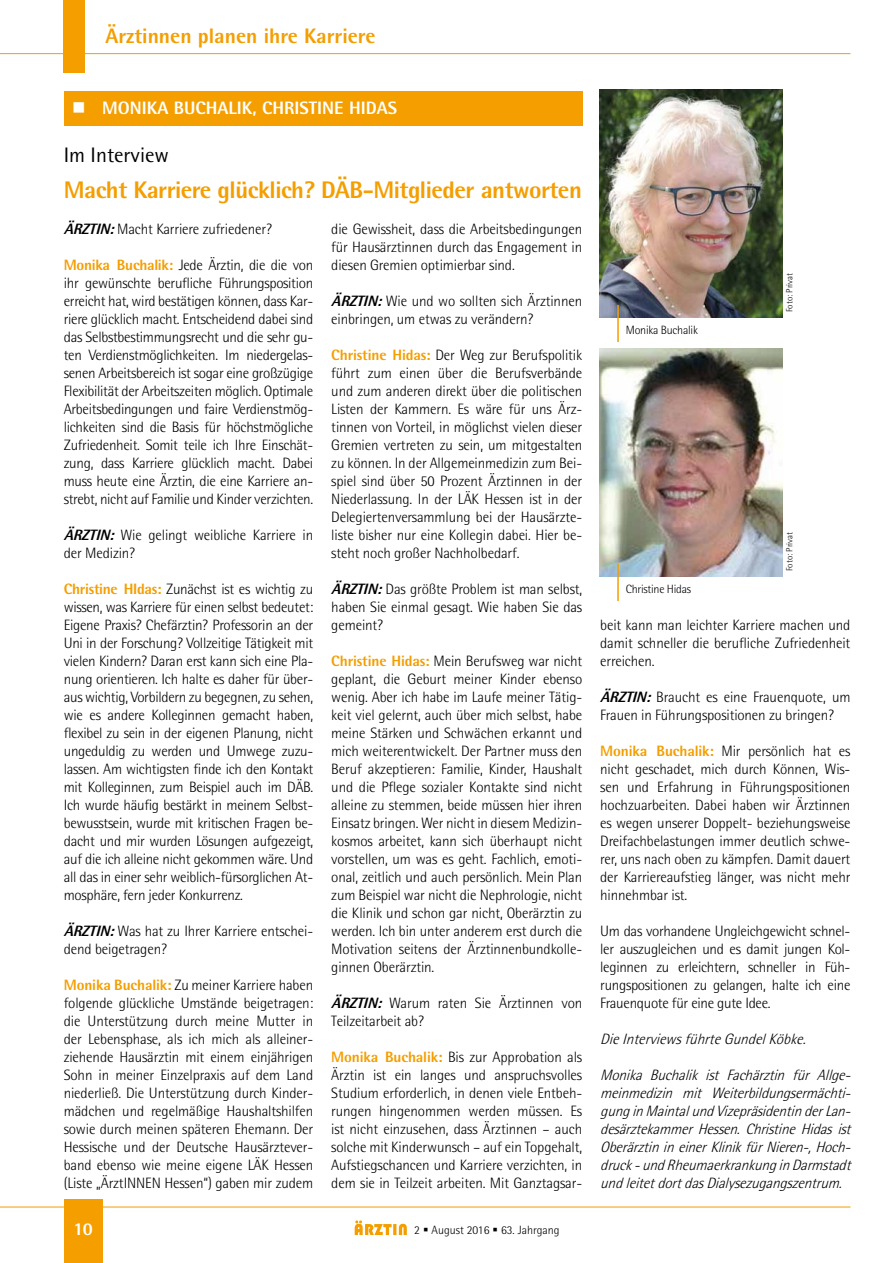
<style>
.page{position:relative;width:893px;height:1263px;background:#fff}
.page>*{position:absolute;margin:0;border:0;box-sizing:border-box;transform-origin:0 0}
.t1{font:800 24px "Agfa Rotis Semisans";letter-spacing:-.02em;color:#f49e00}
.t2{font:800 21px "Agfa Rotis Semisans";color:#f49e00}
.t3{font:21px "Agfa Rotis Semisans";color:#000}
.t4{font:800 18px "Agfa Rotis Semisans";color:#fff}
.t5{font:300 15px/18px "Agfa Rotis Semisans";letter-spacing:-.01em;color:#000;text-align:justify}
.t6{font:italic 300 15px/18px "Agfa Rotis Semisans";color:#000;text-align:justify}
.t7{font:300 12px "Agfa Rotis Semisans";letter-spacing:-.02em;color:#000}
.t8{font:300 12px "Agfa Rotis Semisans";color:#000}
.t9{font:300 9px "Agfa Rotis Semisans";color:#000}
.s1{font-weight:800;font-style:italic}
.s2{font-weight:800;color:#f49e00}
</style>
<div class="page">
<div style="left:64px;top:1199px;width:38px;height:64px;background:#f49e00"></div>
<hr style="left:0;top:53px;width:850px;height:1px;background:#f49e00">
<hr style="left:0;top:1206px;width:850px;height:1px;background:#f49e00">
<div style="left:63px;top:0;width:22px;height:72px;background:#f49e00"></div>
<svg style="left:355px;top:1220px;width:52px;height:15px"></svg>
<div style="left:64px;top:91px;width:518px;height:34px;background:#f49e00"></div>
<img style="left:600px;top:89px;width:182px;height:228px">
<hr style="left:617px;top:305px;width:2px;height:37px;background:#f49e00">
<img style="left:600px;top:348px;width:182px;height:228px">
<hr style="left:617px;top:564px;width:2px;height:37px;background:#f49e00">
<h2 class="t2" style="left:106px;top:22px;width:271px">Ärztinnen planen ihre Karriere</h2>
<p class="t4" style="left:72px;top:97px;width:324px">■ Monika Buchalik, Christine Hidas</p>
<h2 class="t3" style="left:64px;top:143px;width:107px">Im Interview</h2>
<h1 class="t1" style="left:64px;top:175px;width:520px">Macht Karriere glücklich? DÄB-Mitglieder antworten</h1>
<p class="t5" style="left:64px;top:220px;width:210px"><span class="s1">ÄRZTIN:</span>Macht Karriere zufriedener?</p>
<p class="t5" style="left:64px;top:256px;width:251px"><span class="s2">Monika Buchalik:</span> Jede Ärztin, die die von ihr gewünschte berufliche Führungsposition erreicht hat, wird bestätigen können, dass Kar&shy;riere glücklich macht. Entscheidend dabei sind das Selbstbestimmungsrecht und die sehr gu&shy;ten Verdienstmöglichkeiten. Im niedergelas&shy;senen Arbeitsbereich ist sogar eine großzügige Flexibilität der Arbeitszeiten möglich. Optimale Arbeitsbedingungen und faire Verdienstmög&shy;lichkeiten sind die Basis für höchstmögliche Zufriedenheit. Somit teile ich Ihre Einschät&shy;zung, dass Karriere glücklich macht. Dabei muss heute eine Ärztin, die eine Karriere an&shy;strebt, nicht auf Familie und Kinder verzichten.</p>
<p class="t5" style="left:64px;top:526px;width:251px"><span class="s1">ÄRZTIN:</span> Wie gelingt weibliche Karriere in der Medizin?</p>
<p class="t5" style="left:64px;top:580px;width:251px"><span class="s2">Christine HIdas:</span> Zunächst ist es wichtig zu wissen, was Karriere für einen selbst bedeutet:<br>Eigene Praxis? Chefärztin? Professorin an der Uni in der Forschung? Vollzeitige Tätigkeit mit vielen Kindern? Daran erst kann sich eine Pla&shy;nung orientieren. Ich halte es daher für über&shy;aus wichtig, Vorbildern zu begegnen, zu sehen, wie es andere Kolleginnen gemacht haben, flexibel zu sein in der eigenen Planung, nicht ungeduldig zu werden und Umwege zuzu&shy;lassen. Am wichtigsten finde ich den Kontakt mit Kolleginnen, zum Beispiel auch im DÄB.<br>Ich wurde häufig bestärkt in meinem Selbst&shy;bewusstsein, wurde mit kritischen Fragen be&shy;dacht und mir wurden Lösungen aufgezeigt, auf die ich alleine nicht gekommen wäre. Und all das in einer sehr weiblich-fürsorglichen At&shy;mosphäre, fern jeder Konkurrenz.</p>
<p class="t5" style="left:64px;top:922px;width:251px"><span class="s1">ÄRZTIN:</span>Was hat zu Ihrer Karriere entschei&shy;dend beigetragen?</p>
<p class="t5" style="left:64px;top:976px;width:251px"><span class="s2">Monika Buchalik:</span> Zu meiner Karriere haben folgende glückliche Umstände beigetragen: die Unterstützung durch meine Mutter in der Lebensphase, als ich mich als alleiner&shy;ziehende Hausärztin mit einem einjährigen Sohn in meiner Einzelpraxis auf dem Land niederließ. Die Unterstützung durch Kinder&shy;mädchen und regelmäßige Haushaltshilfen sowie durch meinen späteren Ehemann. Der Hessische und der Deutsche Hausärztever&shy;band ebenso wie meine eigene LÄK Hessen (Liste „ÄrztINNEN Hessen“) gaben mir zudem</p>
<p class="t5" style="left:331px;top:220px;width:252px">die Gewissheit, dass die Arbeitsbedingungen für Hausärztinnen durch das Engagement in diesen Gremien optimierbar sind.</p>
<p class="t5" style="left:331px;top:292px;width:252px"><span class="s1">ÄRZTIN:</span>Wie und wo sollten sich Ärztinnen einbringen, um etwas zu verändern?</p>
<p class="t5" style="left:331px;top:346px;width:252px"><span class="s2">Christine Hidas:</span> Der Weg zur Berufspolitik führt zum einen über die Berufsverbände und zum anderen direkt über die politischen Listen der Kammern. Es wäre für uns Ärz&shy;tinnen von Vorteil, in möglichst vielen dieser Gremien vertreten zu sein, um mitgestalten zu können. In der Allgemeinmedizin zum Bei&shy;spiel sind über 50 Prozent Ärztinnen in der Niederlassung. In der LÄK Hessen ist in der Delegiertenversammlung bei der Hausärzte&shy;liste bisher nur eine Kollegin dabei. Hier be&shy;steht noch großer Nachholbedarf.</p>
<p class="t5" style="left:331px;top:580px;width:252px"><span class="s1">ÄRZTIN:</span>Das größte Problem ist man selbst, haben Sie einmal gesagt. Wie haben Sie das gemeint?</p>
<p class="t5" style="left:331px;top:652px;width:252px"><span class="s2">Christine Hidas:</span> Mein Berufsweg war nicht geplant, die Geburt meiner Kinder ebenso wenig. Aber ich habe im Laufe meiner Tätig&shy;keit viel gelernt, auch über mich selbst, habe meine Stärken und Schwächen erkannt und mich weiterentwickelt. Der Partner muss den Beruf akzeptieren: Familie, Kinder, Haushalt und die Pflege sozialer Kontakte sind nicht alleine zu stemmen, beide müssen hier ihren Einsatz bringen. Wer nicht in diesem Medizin&shy;kosmos arbeitet, kann sich überhaupt nicht vorstellen, um was es geht. Fachlich, emoti&shy;onal, zeitlich und auch persönlich. Mein Plan zum Beispiel war nicht die Nephrologie, nicht die Klinik und schon gar nicht, Oberärztin zu werden. Ich bin unter anderem erst durch die Motivation seitens der Ärztinnenbundkolle&shy;ginnen Oberärztin.</p>
<p class="t5" style="left:331px;top:994px;width:252px"><span class="s1">ÄRZTIN:</span> Warum raten Sie Ärztinnen von<br>Teilzeitarbeit ab?</p>
<p class="t5" style="left:331px;top:1048px;width:252px"><span class="s2">Monika Buchalik:</span> Bis zur Approbation als Ärztin ist ein langes und anspruchsvolles Studium erforderlich, in denen viele Entbeh&shy;rungen hingenommen werden müssen. Es ist nicht einzusehen, dass Ärztinnen – auch solche mit Kinderwunsch – auf ein Topgehalt, Aufstiegschancen und Karriere verzichten, in dem sie in Teilzeit arbeiten. Mit Ganztagsar-</p>
<p class="t4" style="left:74px;top:1217px;width:21px">10</p>
<p class="t8" style="left:414px;top:1223px;width:147px">2 ▪ August 2016 ▪ 63. Jahrgang</p>
<p class="t7" style="left:626px;top:323px;width:74px">Monika Buchalik</p>
<p class="t7" style="left:626px;top:582px;width:67px">Christine Hidas</p>
<p class="t9" style="left:784px;top:312px;width:41px;rotate:-90deg">Foto: Privat</p>
<p class="t9" style="left:784px;top:571px;width:41px;rotate:-90deg">Foto: Privat</p>
<p class="t5" style="left:600px;top:616px;width:252px">beit kann man leichter Karriere machen und damit schneller die berufliche Zufriedenheit erreichen.</p>
<p class="t5" style="left:600px;top:688px;width:252px"><span class="s1">ÄRZTIN:</span> Braucht es eine Frauenquote, um<br>Frauen in Führungspositionen zu bringen?</p>
<p class="t5" style="left:600px;top:742px;width:252px"><span class="s2">Monika Buchalik:</span> Mir persönlich hat es nicht geschadet, mich durch Können, Wis&shy;sen und Erfahrung in Führungspositionen hochzuarbeiten. Dabei haben wir Ärztinnen es wegen unserer Doppelt- beziehungsweise Dreifachbelastungen immer deutlich schwe&shy;rer, uns nach oben zu kämpfen. Damit dauert der Karriereaufstieg länger, was nicht mehr hinnehmbar ist.</p>
<p class="t5" style="left:600px;top:922px;width:252px">Um das vorhandene Ungleichgewicht schnel&shy;ler auszugleichen und es damit jungen Kol&shy;leginnen zu erleichtern, schneller in Füh&shy;rungspositionen zu gelangen, halte ich eine Frauenquote für eine gute Idee.</p>
<p class="t6" style="left:600px;top:1030px;width:211px">DieInterviewsführteGundelKöbke.</p>
<p class="t6" style="left:600px;top:1066px;width:256px">Monika Buchalik ist Fachärztin für Allge&shy;meinmedizin mit Weiterbildungsermächti&shy;gunginMaintalundVizepräsidentinderLan&shy;desärztekammer Hessen. Christine Hidas ist OberärztinineinerKlinikfürNieren-,Hoch&shy;druck-undRheumaerkrankunginDarmstadt undleitetdortdasDialysezugangszentrum.</p>
</div>
